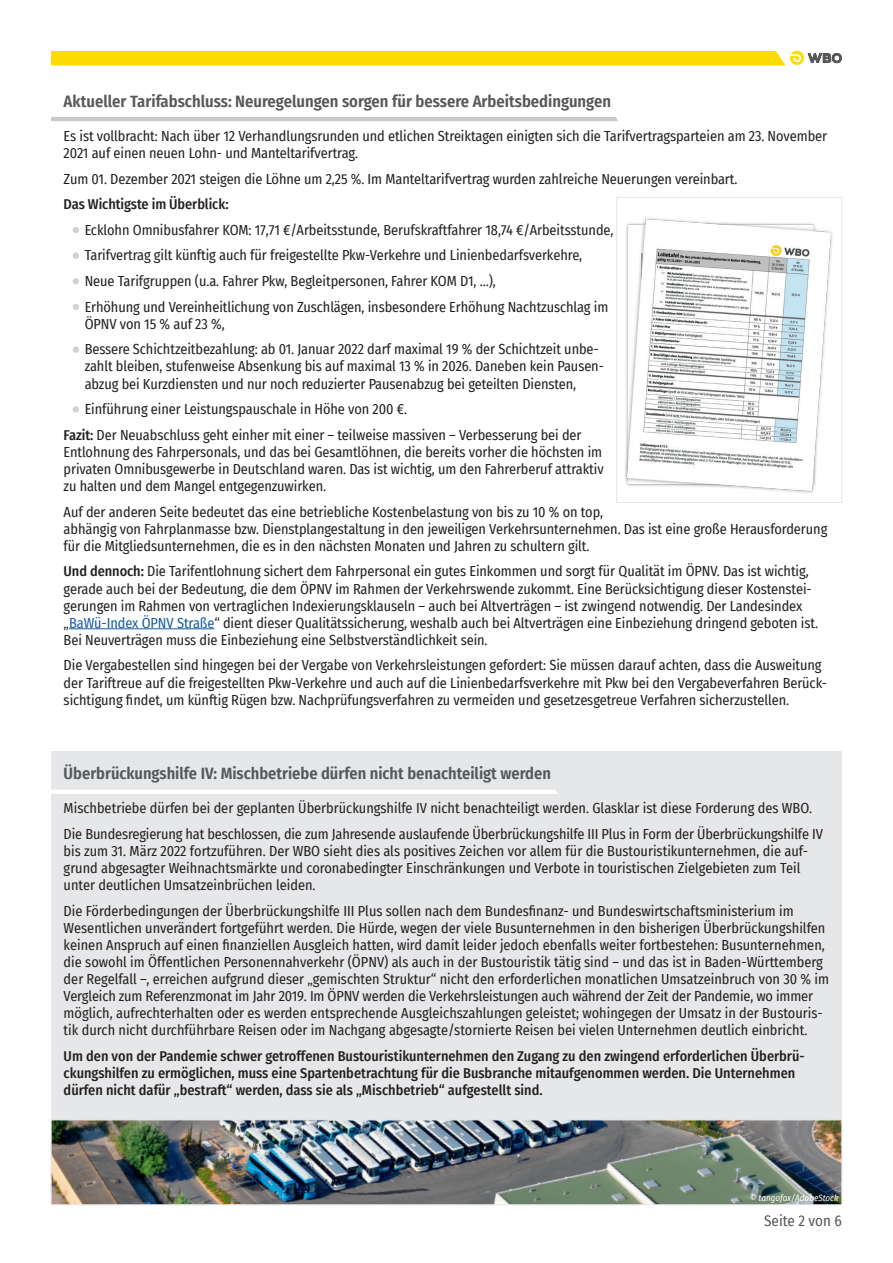
<style>
.page{position:relative;width:893px;height:1263px;background:#fff}
.page>*{position:absolute;margin:0;border:0;box-sizing:border-box;transform-origin:0 0}
.t1{font:600 16.5px "Fira Sans Condensed";color:#57585a}
.t2{font:600 16.35px "Fira Sans Condensed";color:#57585a}
.t3{font:15px "Fira Sans Condensed";color:#57585a}
.t4{font:14.25px/17.1px "Fira Sans Condensed";letter-spacing:-.005em;color:#231f20}
.t5{font:500 14.25px/17.1px "Fira Sans Condensed";color:#231f20}
.t6{font:italic 9px "Fira Sans Condensed";color:#fff}
.s1{font-weight:500}
.s2{color:#175d9e}
</style>
<div class="page">
<hr style="left:69px;top:628px;width:145px;height:1px;background:#175d9e">
<svg style="left:73px;top:227px;width:6px;height:6px"></svg>
<div style="left:73px;top:252px;width:6px;height:7px;background:#d1d2d4;border-radius:50%"></div>
<svg style="left:73px;top:278px;width:6px;height:6px"></svg>
<svg style="left:73px;top:304px;width:6px;height:6px"></svg>
<div style="left:73px;top:346px;width:6px;height:7px;background:#d1d2d4;border-radius:50%"></div>
<div style="left:73px;top:406px;width:6px;height:7px;background:#d1d2d4;border-radius:50%"></div>
<svg style="left:51px;top:51px;width:791px;height:14px;background:#fbda0e"></svg>
<hr style="left:51px;top:117px;width:567px;height:4px;background:#cdc9c8">
<div style="left:51px;top:751px;width:791px;height:438px;background:#e6e7e9"></div>
<hr style="left:51px;top:790px;width:507px;height:4px;background:#fff">
<img style="left:625px;top:218px;width:208px;height:275px">
<div style="left:617px;top:197px;width:225px;height:305px;border:1px solid #e6e7e9"></div>
<img style="left:53px;top:1122px;width:787px;height:81px">
<div style="left:51px;top:1120px;width:791px;height:85px;border:1px solid #e6e7e9"></div>
<p class="t1" style="left:64px;top:87px;width:549px">Aktueller Tarifabschluss: Neuregelungen sorgen für bessere Arbeitsbedingungen</p>
<p class="t4" style="left:64px;top:127px;width:765px">Es ist vollbracht: Nach über 12 Verhandlungsrunden und etlichen Streiktagen einigten sich die Tarifvertragsparteien am 23. November<br>2021 auf einen neuen Lohn- und Manteltarifvertrag.</p>
<p class="t4" style="left:64px;top:170px;width:675px">Zum 01. Dezember 2021 steigen die Löhne um 2,25 %. Im Manteltarifvertrag wurden zahlreiche Neuerungen vereinbart.</p>
<p class="t5" style="left:64px;top:195px;width:166px">Das Wichtigste im Überblick:</p>
<p class="t4" style="left:85px;top:217px;width:530px;line-height:25.7px">Ecklohn Omnibusfahrer KOM: 17,71 €/Arbeitsstunde, Berufskraftfahrer 18,74 €/Arbeitsstunde, Tarifvertrag gilt künftig auch für freigestellte Pkw-Verkehre und Linienbedarfsverkehre, Neue Tarifgruppen (u.a. Fahrer Pkw, Begleitpersonen, Fahrer KOM D1, …),<br>Erhöhung und Vereinheitlichung von Zuschlägen, insbesondere Erhöhung Nachtzuschlag im</p>
<p class="t4" style="left:85px;top:310px;width:516px;line-height:25.7px">ÖPNV von 15 % auf 23 %,<br>Bessere Schichtzeitbezahlung: ab 01. Januar 2022 darf maximal 19 % der Schichtzeit unbe-</p>
<p class="t4" style="left:85px;top:357px;width:521px">zahlt bleiben, stufenweise Absenkung bis auf maximal 13 % in 2026. Daneben kein Pausen&shy;abzug bei Kurzdiensten und nur noch reduzierter Pausenabzug bei geteilten Diensten,</p>
<p class="t4" style="left:64px;top:396px;width:519px;line-height:25.7px;text-indent:21px">Einführung einer Leistungspauschale in Höhe von 200 €.<br><span class="s1">Fazit:</span> Der Neuabschluss geht einher mit einer – teilweise massiven – Verbesserung bei der</p>
<p class="t4" style="left:64px;top:443px;width:542px;text-align:justify">Entlohnung des Fahrpersonals, und das bei Gesamtlöhnen, die bereits vorher die höchsten im privaten Omnibusgewerbe in Deutschland waren. Das ist wichtig, um den Fahrerberuf attraktiv zu halten und dem Mangel entgegenzuwirken.</p>
<p class="t4" style="left:64px;top:503px;width:765px">Auf der anderen Seite bedeutet das eine betriebliche Kostenbelastung von bis zu 10 % on top,<br>abhängig von Fahrplanmasse bzw. Dienstplangestaltung in den jeweiligen Verkehrsunternehmen. Das ist eine große Herausforderung für die Mitgliedsunternehmen, die es in den nächsten Monaten und Jahren zu schultern gilt.</p>
<p class="t4" style="left:64px;top:562px;width:756px"><span class="s1">Und dennoch:</span> Die Tarifentlohnung sichert dem Fahrpersonal ein gutes Einkommen und sorgt für Qualität im ÖPNV. Das ist wichtig, gerade auch bei der Bedeutung, die dem ÖPNV im Rahmen der Verkehrswende zukommt. Eine Berücksichtigung dieser Kostenstei&shy;gerungen im Rahmen von vertraglichen Indexierungsklauseln – auch bei Altverträgen – ist zwingend notwendig. Der Landesindex „<span class="s2">BaWü-Index ÖPNV Straße</span>“ dient dieser Qualitätssicherung, weshalb auch bei Altverträgen eine Einbeziehung dringend geboten ist.<br>Bei Neuverträgen muss die Einbeziehung eine Selbstverständlichkeit sein.</p>
<p class="t4" style="left:64px;top:656px;width:765px">Die Vergabestellen sind hingegen bei der Vergabe von Verkehrsleistungen gefordert: Sie müssen darauf achten, dass die Ausweitung der Tariftreue auf die freigestellten Pkw-Verkehre und auch auf die Linienbedarfsverkehre mit Pkw bei den Vergabeverfahren Berück&shy;sichtigung findet, um künftig Rügen bzw. Nachprüfungsverfahren zu vermeiden und gesetzesgetreue Verfahren sicherzustellen.</p>
<p class="t2" style="left:64px;top:760px;width:489px">Überbrückungshilfe IV: Mischbetriebe dürfen nicht benachteiligt werden</p>
<p class="t4" style="left:64px;top:795px;width:761px;line-height:25.7px">Mischbetriebe dürfen bei der geplanten Überbrückungshilfe IV nicht benachteiligt werden. Glasklar ist diese Forderung des WBO.<br>Die Bundesregierung hat beschlossen, die zum Jahresende auslaufende Überbrückungshilfe III Plus in Form der Überbrückungshilfe IV</p>
<p class="t4" style="left:64px;top:842px;width:746px">bis zum 31. März 2022 fortzuführen. Der WBO sieht dies als positives Zeichen vor allem für die Bustouristikunternehmen, die auf&shy;grund abgesagter Weihnachtsmärkte und coronabedingter Einschränkungen und Verbote in touristischen Zielgebieten zum Teil unter deutlichen Umsatzeinbrüchen leiden.</p>
<p class="t4" style="left:64px;top:902px;width:767px">Die Förderbedingungen der Überbrückungshilfe III Plus sollen nach dem Bundesfinanz- und Bundeswirtschaftsministerium im Wesentlichen unverändert fortgeführt werden. Die Hürde, wegen der viele Busunternehmen in den bisherigen Überbrückungshilfen keinen Anspruch auf einen finanziellen Ausgleich hatten, wird damit leider jedoch ebenfalls weiter fortbestehen: Busunternehmen, die sowohl im Öffentlichen Personennahverkehr (ÖPNV) als auch in der Bustouristik tätig sind – und das ist in Baden-Württemberg der Regelfall –, erreichen aufgrund dieser „gemischten Struktur“ nicht den erforderlichen monatlichen Umsatzeinbruch von 30 % im Vergleich zum Referenzmonat im Jahr 2019. Im ÖPNV werden die Verkehrsleistungen auch während der Zeit der Pandemie, wo immer möglich, aufrechterhalten oder es werden entsprechende Ausgleichszahlungen geleistet; wohingegen der Umsatz in der Bustouris&shy;tik durch nicht durchführbare Reisen oder im Nachgang abgesagte/stornierte Reisen bei vielen Unternehmen deutlich einbricht.</p>
<p class="t5" style="left:64px;top:1047px;width:743px">Um den von der Pandemie schwer getroffenen Bustouristikunternehmen den Zugang zu den zwingend erforderlichen Überbrü&shy;ckungshilfen zu ermöglichen, muss eine Spartenbetrachtung für die Busbranche mitaufgenommen werden. Die Unternehmen dürfen nicht dafür „bestraft“ werden, dass sie als „Mischbetrieb“ aufgestellt sind.</p>
<p class="t6" style="left:750px;top:1191px;width:90px">© tangofox/AdobeStock</p>
<p class="t3" style="left:764px;top:1209px;width:79px">Seite 2 von 6</p>
</div>
